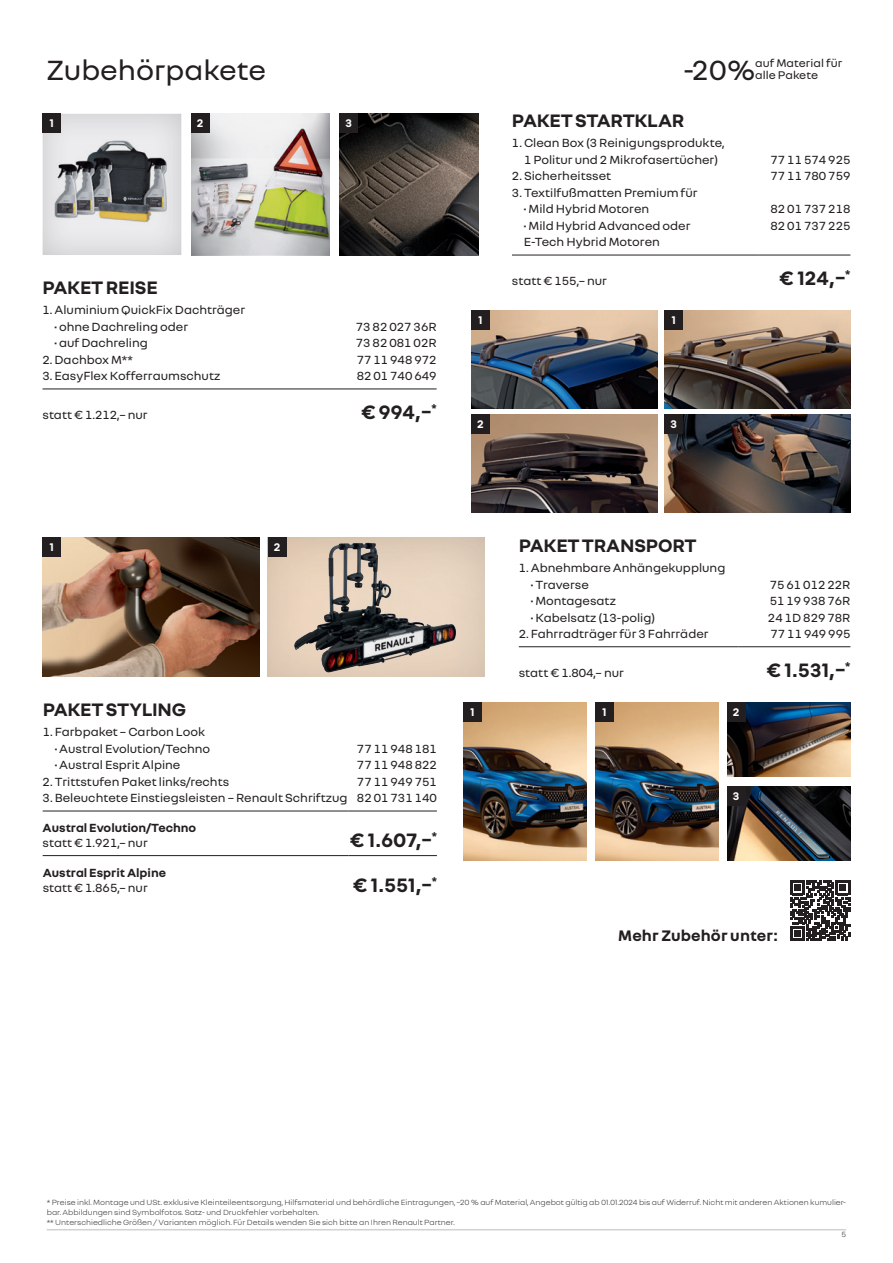
<style>
.page{position:relative;width:893px;height:1263px;background:#fff}
.page>*{position:absolute;margin:0;border:0;box-sizing:border-box;transform-origin:0 0}
.Kapitelüberschrift{font:30px "Nouvel R";color:#231f20}
.t1{font:700 21px "Nouvel R";letter-spacing:.01em;color:#231f20}
.t2{font:700 19.5px "Nouvel R";letter-spacing:-.015em;color:#231f20}
.t3{font:700 16.5px "Nouvel R";letter-spacing:.01em;color:#231f20}
.t4{font:12.75px/16.5px "Nouvel R";color:#231f20}
.t5{font:700 12.75px "Nouvel R";color:#231f20}
.t6{font:12px "Nouvel R";color:#231f20}
.t7{font:700 12px "Nouvel R";color:#fff}
.Fußnote{font:300 8.25px/9.9px "Nouvel R";color:#231f20}
</style>
<div class="page">
<hr style="left:47px;top:1229px;width:799px;height:1px;background:#d1d2d4">
<img style="left:463px;top:703px;width:123px;height:157px">
<div style="left:42px;top:112px;width:141px;height:144px;background:#231f20;opacity:.2"></div>
<img style="left:191px;top:114px;width:139px;height:141px">
<img style="left:339px;top:114px;width:139px;height:141px">
<div style="left:43px;top:114px;width:18px;height:19px;background:#231f20"></div>
<div style="left:191px;top:114px;width:18px;height:19px;background:#231f20"></div>
<div style="left:339px;top:114px;width:19px;height:19px;background:#231f20"></div>
<hr style="left:512px;top:255px;width:246px;height:1px;background:#231f20">
<hr style="left:758px;top:255px;width:92px;height:1px;background:#231f20">
<hr style="left:43px;top:389px;width:311px;height:1px;background:#231f20">
<hr style="left:354px;top:389px;width:83px;height:1px;background:#231f20">
<img style="left:471px;top:311px;width:186px;height:97px">
<img style="left:471px;top:415px;width:186px;height:97px">
<img style="left:664px;top:311px;width:186px;height:97px">
<div style="left:471px;top:311px;width:19px;height:19px;background:#231f20"></div>
<div style="left:664px;top:311px;width:19px;height:19px;background:#231f20"></div>
<div style="left:471px;top:415px;width:19px;height:19px;background:#231f20"></div>
<img style="left:664px;top:415px;width:186px;height:97px">
<div style="left:664px;top:415px;width:19px;height:19px;background:#231f20"></div>
<hr style="left:519px;top:646px;width:219px;height:1px;background:#231f20">
<hr style="left:738px;top:646px;width:112px;height:1px;background:#231f20">
<img style="left:43px;top:538px;width:216px;height:139px">
<div style="left:267px;top:535px;width:220px;height:142px;background:#231f20;opacity:.2"></div>
<div style="left:43px;top:538px;width:18px;height:19px;background:#231f20"></div>
<div style="left:268px;top:538px;width:18px;height:19px;background:#231f20"></div>
<hr style="left:43px;top:811px;width:306px;height:1px;background:#231f20">
<hr style="left:349px;top:811px;width:88px;height:1px;background:#231f20">
<hr style="left:43px;top:855px;width:306px;height:1px;background:#231f20">
<hr style="left:349px;top:855px;width:88px;height:1px;background:#231f20">
<div style="left:463px;top:703px;width:18px;height:19px;background:#231f20"></div>
<img style="left:727px;top:703px;width:123px;height:74px">
<div style="left:727px;top:703px;width:18px;height:19px;background:#231f20"></div>
<img style="left:727px;top:786px;width:123px;height:74px">
<div style="left:727px;top:786px;width:18px;height:19px;background:#231f20"></div>
<img style="left:595px;top:703px;width:123px;height:157px">
<div style="left:595px;top:703px;width:18px;height:19px;background:#231f20"></div>
<svg style="left:790px;top:880px;width:60px;height:60px"></svg>
<p class="Kapitelüberschrift" style="left:683px;top:51px;width:73px">-20%</p>
<p class="t6" style="left:755px;top:55px;width:89px">auf Material für</p>
<p class="Kapitelüberschrift" style="left:47px;top:51px;width:221px">Zubehörpakete</p>
<p class="t6" style="left:755px;top:67px;width:64px">alle Pakete</p>
<p class="t7" style="left:50px;top:115px;width:6px">1</p>
<p class="t7" style="left:197px;top:115px;width:8px">2</p>
<p class="t7" style="left:345px;top:115px;width:8px">3</p>
<h3 class="t2" style="left:512px;top:108px;width:174px">PAKET STARTKLAR</h3>
<p class="t4" style="left:512px;top:134px;width:214px;text-align:center">1. Clean Box (3 Reinigungsprodukte,<br>1 Politur und 2 Mikrofasertücher)</p>
<p class="t4" style="left:512px;top:167px;width:101px">2. Sicherheitsset</p>
<p class="t4" style="left:512px;top:184px;width:187px">3. Textilfußmatten Premium für</p>
<p class="t4" style="left:524px;top:200px;width:127px">• Mild Hybrid Motoren</p>
<p class="t4" style="left:524px;top:217px;width:168px">• Mild Hybrid Advanced oder<br>E-Tech Hybrid Motoren</p>
<p class="t4" style="left:770px;top:151px;width:81px">77 11 574 925<br>77 11 780 759</p>
<p class="t4" style="left:770px;top:200px;width:81px">82 01 737 218<br>82 01 737 225</p>
<h3 class="t2" style="left:43px;top:275px;width:117px">PAKET REISE</h3>
<p class="t4" style="left:43px;top:301px;width:204px">1. Aluminium QuickFix Dachträger</p>
<p class="t4" style="left:55px;top:318px;width:135px">• ohne Dachreling oder</p>
<p class="t4" style="left:55px;top:334px;width:95px">• auf Dachreling</p>
<p class="t4" style="left:43px;top:351px;width:92px">2. Dachbox M**</p>
<p class="t4" style="left:43px;top:367px;width:179px">3. EasyFlex Kofferraumschutz</p>
<p class="t4" style="left:356px;top:318px;width:82px;text-align:justify">73 82 027 36R 73 82 081 02R 77 11 948 972<br>82 01 740 649</p>
<p class="t4" style="left:43px;top:406px;width:107px">statt € 1.212,– nur</p>
<h2 class="t1" style="left:361px;top:398px;width:77px">€ 994,–<sup>*</sup></h2>
<p class="t4" style="left:512px;top:272px;width:97px">statt € 155,– nur</p>
<h2 class="t1" style="left:779px;top:264px;width:73px">€ 124,–<sup>*</sup></h2>
<p class="t7" style="left:478px;top:312px;width:6px">1</p>
<p class="t7" style="left:671px;top:312px;width:6px">1</p>
<p class="t7" style="left:477px;top:416px;width:8px">2</p>
<p class="t7" style="left:670px;top:416px;width:8px">3</p>
<p class="t7" style="left:50px;top:539px;width:6px">1</p>
<p class="t7" style="left:274px;top:539px;width:8px">2</p>
<h3 class="t2" style="left:43px;top:697px;width:145px">PAKET STYLING</h3>
<p class="t4" style="left:43px;top:723px;width:164px">1. Farbpaket – Carbon Look</p>
<p class="t4" style="left:55px;top:740px;width:157px">• Austral Evolution/Techno</p>
<p class="t4" style="left:55px;top:756px;width:127px">• Austral Esprit Alpine</p>
<p class="t4" style="left:43px;top:773px;width:188px">2. Trittstufen Paket links/rechts</p>
<p class="t4" style="left:43px;top:789px;width:306px">3. Beleuchtete Einstiegsleisten – Renault Schriftzug</p>
<p class="t4" style="left:357px;top:740px;width:81px;text-align:justify">77 11 948 181<br>77 11 948 822<br>77 11 949 751<br>82 01 731 140</p>
<p class="t5" style="left:43px;top:819px;width:155px">Austral Evolution/Techno</p>
<p class="t4" style="left:43px;top:834px;width:107px">statt € 1.921,– nur</p>
<h2 class="t1" style="left:350px;top:826px;width:89px">€ 1.607,–<sup>*</sup></h2>
<p class="t5" style="left:43px;top:864px;width:125px">Austral Esprit Alpine</p>
<p class="t4" style="left:43px;top:878px;width:107px">statt € 1.865,– nur</p>
<h2 class="t1" style="left:353px;top:871px;width:86px">€ 1.551,–<sup>*</sup></h2>
<h3 class="t2" style="left:519px;top:532px;width:180px">PAKET TRANSPORT</h3>
<p class="t4" style="left:519px;top:559px;width:208px">1. Abnehmbare Anhängekupplung</p>
<p class="t4" style="left:531px;top:575px;width:60px">• Traverse</p>
<p class="t4" style="left:531px;top:592px;width:87px">• Montagesatz</p>
<p class="t4" style="left:531px;top:608px;width:126px">• Kabelsatz (13-polig)</p>
<p class="t4" style="left:519px;top:625px;width:191px">2. Fahrradträger für 3 Fahrräder</p>
<p class="t4" style="left:768px;top:575px;width:84px;text-align:justify">75 61 012 22R 51 19 938 76R 24 1D 829 78R 77 11 949 995</p>
<p class="t4" style="left:519px;top:663px;width:107px">statt € 1.804,– nur</p>
<h2 class="t1" style="left:766px;top:656px;width:85px">€ 1.531,–<sup>*</sup></h2>
<p class="t7" style="left:470px;top:704px;width:6px">1</p>
<p class="t7" style="left:733px;top:704px;width:8px">2</p>
<p class="t7" style="left:602px;top:704px;width:6px">1</p>
<p class="t7" style="left:733px;top:788px;width:8px">3</p>
<p class="t3" style="left:618px;top:924px;width:161px">Mehr Zubehör unter:</p>
<p class="Fußnote" style="left:47px;top:1197px;width:801px">* Preise inkl. Montage und USt. exklusive Kleinteileentsorgung, Hilfsmaterial und behördliche Eintragungen, –20 % auf Material, Angebot gültig ab 01.01.2024 bis auf Widerruf. Nicht mit anderen Aktionen kumulier&shy;bar. Abbildungen sind Symbolfotos. Satz- und Druckfehler vorbehalten.</p>
<p class="Fußnote" style="left:47px;top:1216px;width:409px">** Unterschiedliche Größen / Varianten möglich. Für Details wenden Sie sich bitte an Ihren Renault Partner.</p>
<p class="Fußnote" style="left:841px;top:1229px;width:6px">5</p>
</div>
